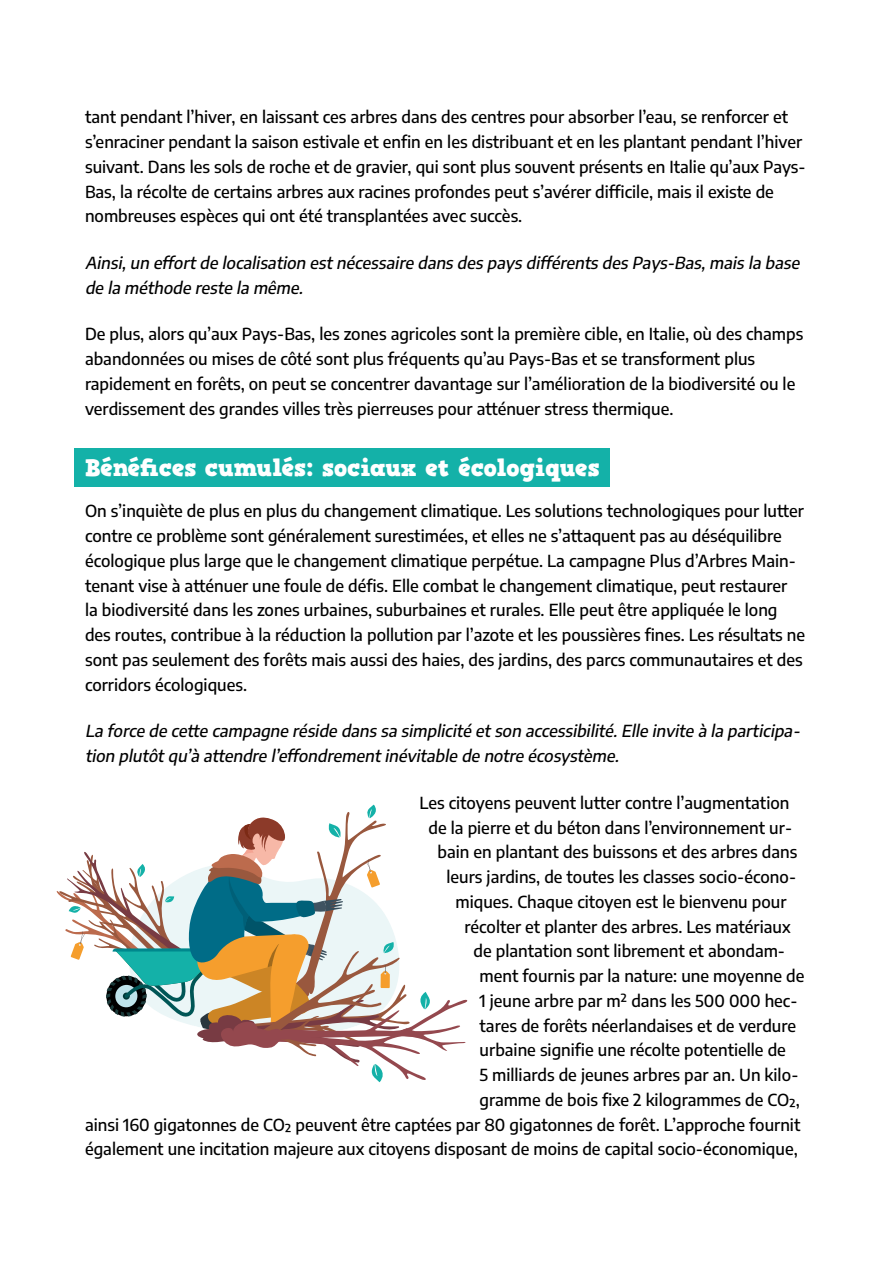
<style>
.page{position:relative;width:893px;height:1263px;background:#fff}
.page>*{position:absolute;margin:0;border:0;box-sizing:border-box;transform-origin:0 0}
.t1{font:24px "HVD Comic Serif Pro";color:#fff}
.t2{font:100 condensed 16.5px/24.8px "Encode Sans";color:#000}
.t3{font:italic 100 condensed 16.5px/24.8px "Encode Sans";color:#000}
</style>
<div class="page">
<div style="left:74px;top:448px;width:536px;height:39px;background:#14b1a8"></div>
<svg style="left:56px;top:804px;width:412px;height:278px"></svg>
<p class="t2" style="left:85px;top:104px;width:722px">tant pendant l’hiver, en laissant ces arbres dans des centres pour absorber l’eau, se renforcer et s’enraciner pendant la saison estivale et enfin en les distribuant et en les plantant pendant l’hiver suivant. Dans les sols de roche et de gravier, qui sont plus souvent présents en Italie qu’aux Pays-Bas, la récolte de certains arbres aux racines profondes peut s’avérer difficile, mais il existe de nombreuses espèces qui ont été transplantées avec succès.</p>
<p class="t3" style="left:85px;top:250px;width:720px">Ainsi,un effortde localisation estnécessaire dans des pays différents des Pays-Bas,mais la base de la méthode reste la même.</p>
<p class="t2" style="left:85px;top:321px;width:720px">De plus, alors qu’aux Pays-Bas, les zones agricoles sont la première cible, en Italie, où des champs abandonnées ou mises de côté sont plus fréquents qu’au Pays-Bas et se transforment plus rapidement en forêts, on peut se concentrer davantage sur l’amélioration de la biodiversité ou le verdissement des grandes villes très pierreuses pour atténuer stress thermique.</p>
<h1 class="t1" style="left:85px;top:449px;width:516px">Bénéfices cumulés: sociaux et écologiques</h1>
<p class="t2" style="left:85px;top:498px;width:722px">On s’inquiète de plus en plus du changement climatique. Les solutions technologiques pour lutter contre ce problème sont généralement surestimées, et elles ne s’attaquent pas au déséquilibre écologique plus large que le changement climatique perpétue. La campagne Plus d’Arbres Main&shy;tenant vise à atténuer une foule de défis. Elle combat le changement climatique, peut restaurer<br>la biodiversité dans les zones urbaines, suburbaines et rurales. Elle peut être appliquée le long des routes, contribue à la réduction la pollution par l’azote et les poussières fines. Les résultats ne sont pas seulement des forêts mais aussi des haies, des jardins, des parcs communautaires et des corridors écologiques.</p>
<p class="t3" style="left:85px;top:718px;width:720px">La force de cette campagne réside dans sa simplicité etson accessibilité.Elle invite à la participa&shy;tion plutôtqu’à attendre l’effondrementinévitable de notre écosystème.</p>
<p class="t2" style="left:420px;top:789px;width:371px">Les citoyens peuvent lutter contre l’augmentation</p>
<p class="t2" style="left:429px;top:814px;width:365px">de la pierre et du béton dans l’environnement ur-</p>
<p class="t2" style="left:438px;top:839px;width:361px">bain en plantant des buissons et des arbres dans</p>
<p class="t2" style="left:447px;top:864px;width:351px">leurs jardins, de toutes les classes socio-écono-</p>
<p class="t2" style="left:456px;top:888px;width:333px">miques. Chaque citoyen est le bienvenu pour</p>
<p class="t2" style="left:465px;top:913px;width:328px">récolter et planter des arbres. Les matériaux</p>
<p class="t2" style="left:474px;top:938px;width:313px">de plantation sont librement et abondam-</p>
<p class="t2" style="left:480px;top:963px;width:326px">ment fournis par la nature: une moyenne de</p>
<p class="t2" style="left:480px;top:987px;width:319px">1 jeune arbre par m2 dans les 500 000 hec-</p>
<p class="t2" style="left:480px;top:1012px;width:318px">tares de forêts néerlandaises et de verdure</p>
<p class="t2" style="left:480px;top:1037px;width:308px">urbaine signifie une récolte potentielle de</p>
<p class="t2" style="left:480px;top:1062px;width:320px">5 milliards de jeunes arbres par an. Un kilo-</p>
<p class="t2" style="left:480px;top:1086px;width:322px">gramme de bois fixe 2 kilogrammes de CO₂,</p>
<p class="t2" style="left:85px;top:1111px;width:717px">ainsi 160 gigatonnes de CO₂ peuvent être captées par 80 gigatonnes de forêt. L’approche fournit</p>
<p class="t2" style="left:85px;top:1136px;width:714px">également une incitation majeure aux citoyens disposant de moins de capital socio-économique,</p>
</div>
